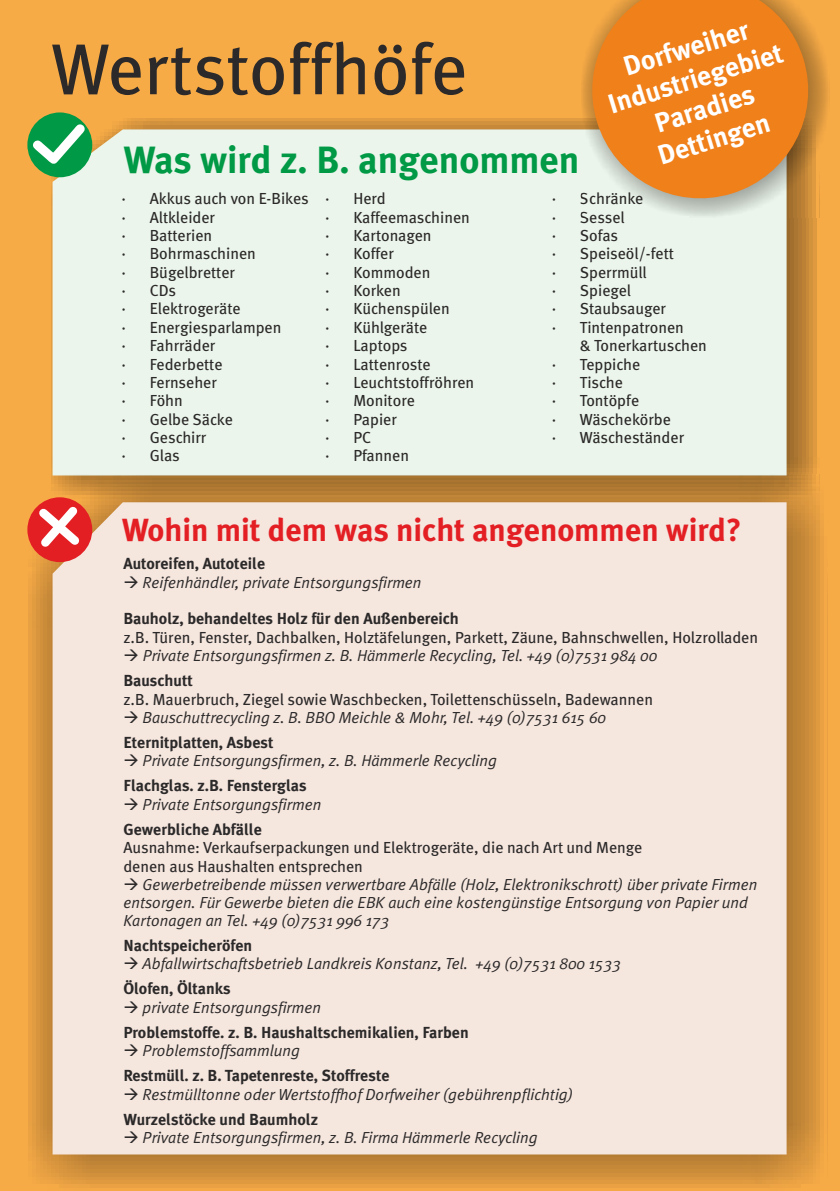
<style>
.page{position:relative;width:840px;height:1191px;background:#fff}
.page>*{position:absolute;margin:0;border:0;box-sizing:border-box;transform-origin:0 0}
.t1{font:72px "Meta Book LF";color:#2b2929}
.t2{font:700 38px "Meta Plus";color:#009945}
.t3{font:700 32px "Meta Plus";color:#e31f24}
.t4{font:700 27.4px/31.6px "Meta Plus";color:#fff;text-align:center}
.t5{font:16px/18.4px "Meta Book LF";color:#2b2929}
.t6{font:italic 16px/18.2px "Meta Plus Normal";color:#2b2929}
.t7{font:700 16px "Meta Plus";color:#2b2929}
</style>
<div class="page">
<div style="left:0;top:0;width:839px;height:1191px;background:#f7ab47"></div>
<div style="left:51px;top:118px;width:768px;height:380px;background:#2b2929;opacity:.49"></div>
<div style="left:53px;top:129px;width:733px;height:345px;background:#ebf5eb"></div>
<div style="left:28px;top:474px;width:799px;height:717px;background:#2b2929;opacity:.49"></div>
<div style="left:53px;top:502px;width:733px;height:652px;background:#f5e6de"></div>
<div style="left:27px;top:112px;width:65px;height:65px;background:#009945;border-radius:50%"></div>
<svg style="left:32px;top:123px;width:53px;height:41px"></svg>
<div style="left:27px;top:497px;width:65px;height:65px;background:#e31f24;border-radius:50%"></div>
<svg style="left:31px;top:499px;width:56px;height:55px"></svg>
<div style="left:581px;top:0;width:248px;height:217px;background:#2b2929;opacity:.49"></div>
<svg style="left:579px;top:0;width:241px;height:211px;background:#e78f39"></svg>
<h1 class="t1" style="left:51px;top:41px;width:417px">Wertstoffhöfe</h1>
<h2 class="t2" style="left:123px;top:145px;width:457px">Was wird z. B. angenommen</h2>
<h3 class="t4" style="left:595px;top:62px;width:183px;rotate:-17deg">Dorfweiher<br>Industriegebiet<br>Paradies<br>Dettingen</h3>
<p class="t5" style="left:353px;top:191px;width:34px">Herd</p>
<p class="t5" style="left:551px;top:191px;width:6px">·</p>
<p class="t5" style="left:551px;top:210px;width:74px">· Sessel</p>
<p class="t5" style="left:551px;top:228px;width:68px">· Sofas</p>
<p class="t5" style="left:551px;top:246px;width:124px">· Speiseöl/-fett</p>
<p class="t5" style="left:551px;top:265px;width:96px">· Sperrmüll</p>
<p class="t5" style="left:551px;top:283px;width:81px">· Spiegel</p>
<p class="t5" style="left:551px;top:301px;width:116px">· Staubsauger</p>
<p class="t5" style="left:551px;top:320px;width:134px">· Tintenpatronen</p>
<p class="t5" style="left:579px;top:338px;width:128px">&amp; Tonerkartuschen</p>
<p class="t5" style="left:551px;top:356px;width:90px">· Teppiche</p>
<p class="t5" style="left:551px;top:375px;width:73px">· Tische</p>
<p class="t5" style="left:551px;top:393px;width:89px">· Tontöpfe</p>
<p class="t5" style="left:551px;top:411px;width:121px">· Wäschekörbe</p>
<p class="t5" style="left:551px;top:430px;width:134px">· Wäscheständer</p>
<p class="t5" style="left:325px;top:191px;width:150px;text-indent:-175px">Akkus auch von E-Bikes ·<br>· Kaffeemaschinen · Kartonagen<br>· Koffer<br>· Kommoden<br>· Korken<br>· Küchenspülen<br>· Kühlgeräte<br>· Laptops<br>· Lattenroste<br>· Leuchtstoffröhren · Monitore<br>· Papier<br>· PC<br>· Pfannen</p>
<p class="t5" style="left:579px;top:191px;width:65px">Schränke</p>
<p class="t5" style="left:121px;top:191px;width:161px">·<br>· Altkleider<br>· Batterien<br>· Bohrmaschinen<br>· Bügelbretter<br>· CDs<br>· Elektrogeräte<br>· Energiesparlampen · Fahrräder<br>· Federbette<br>· Fernseher<br>· Föhn<br>· Gelbe Säcke<br>· Geschirr<br>· Glas</p>
<h3 class="t3" style="left:122px;top:517px;width:621px">Wohin mit dem was nicht angenommen wird?</h3>
<p class="t7" style="left:123px;top:557px;width:143px">Autoreifen, Autoteile</p>
<p class="t6" style="left:123px;top:575px;width:299px">→ Reifenhändler, private Entsorgungsfirmen</p>
<p class="t7" style="left:123px;top:612px;width:337px">Bauholz, behandeltes Holz für den Außenbereich</p>
<p class="t5" style="left:123px;top:630px;width:636px">z.B. Türen, Fenster, Dachbalken, Holztäfelungen, Parkett, Zäune, Bahnschwellen, Holzrolladen</p>
<p class="t6" style="left:123px;top:648px;width:535px">→ Private Entsorgungsfirmen z. B. Hämmerle Recycling, Tel. +49 (0)7531 984 00</p>
<p class="t7" style="left:123px;top:674px;width:71px">Bauschutt</p>
<p class="t5" style="left:123px;top:691px;width:531px">z.B. Mauerbruch, Ziegel sowie Waschbecken, Toilettenschüsseln, Badewannen</p>
<p class="t6" style="left:123px;top:710px;width:484px">→ Bauschuttrecycling z. B. BBO Meichle &amp; Mohr, Tel. +49 (0)7531 615 60</p>
<p class="t7" style="left:123px;top:736px;width:151px">Eternitplatten, Asbest</p>
<p class="t6" style="left:123px;top:753px;width:375px">→ Private Entsorgungsfirmen, z. B. Hämmerle Recycling</p>
<p class="t7" style="left:123px;top:779px;width:185px">Flachglas. z.B. Fensterglas</p>
<p class="t6" style="left:123px;top:796px;width:199px">→ Private Entsorgungsfirmen</p>
<p class="t7" style="left:123px;top:823px;width:140px">Gewerbliche Abfälle</p>
<p class="t5" style="left:123px;top:840px;width:520px">Ausnahme: Verkaufserpackungen und Elektrogeräte, die nach Art und Menge denen aus Haushalten entsprechen</p>
<p class="t6" style="left:123px;top:877px;width:635px">→ Gewerbetreibende müssen verwertbare Abfälle (Holz, Elektronikschrott) über private Firmen entsorgen. Für Gewerbe bieten die EBK auch eine kostengünstige Entsorgung von Papier und<br>Kartonagen an Tel. +49 (0)7531 996 173</p>
<p class="t7" style="left:123px;top:939px;width:130px">Nachtspeicheröfen</p>
<p class="t6" style="left:123px;top:956px;width:499px">→ Abfallwirtschaftsbetrieb Landkreis Konstanz, Tel. +49 (0)7531 800 1533</p>
<p class="t7" style="left:123px;top:982px;width:109px">Ölofen, Öltanks</p>
<p class="t6" style="left:123px;top:999px;width:199px">→ private Entsorgungsfirmen</p>
<p class="t7" style="left:123px;top:1026px;width:347px">Problemstoffe. z. B. Haushaltschemikalien, Farben</p>
<p class="t6" style="left:123px;top:1043px;width:178px">→ Problemstoffsammlung</p>
<p class="t7" style="left:123px;top:1069px;width:267px">Restmüll. z. B. Tapetenreste, Stoffreste</p>
<p class="t6" style="left:123px;top:1086px;width:451px">→ Restmülltonne oder Wertstoffhof Dorfweiher (gebührenpflichtig)</p>
<p class="t7" style="left:123px;top:1112px;width:196px">Wurzelstöcke und Baumholz</p>
<p class="t6" style="left:123px;top:1130px;width:415px">→ Private Entsorgungsfirmen, z. B. Firma Hämmerle Recycling</p>
</div>
